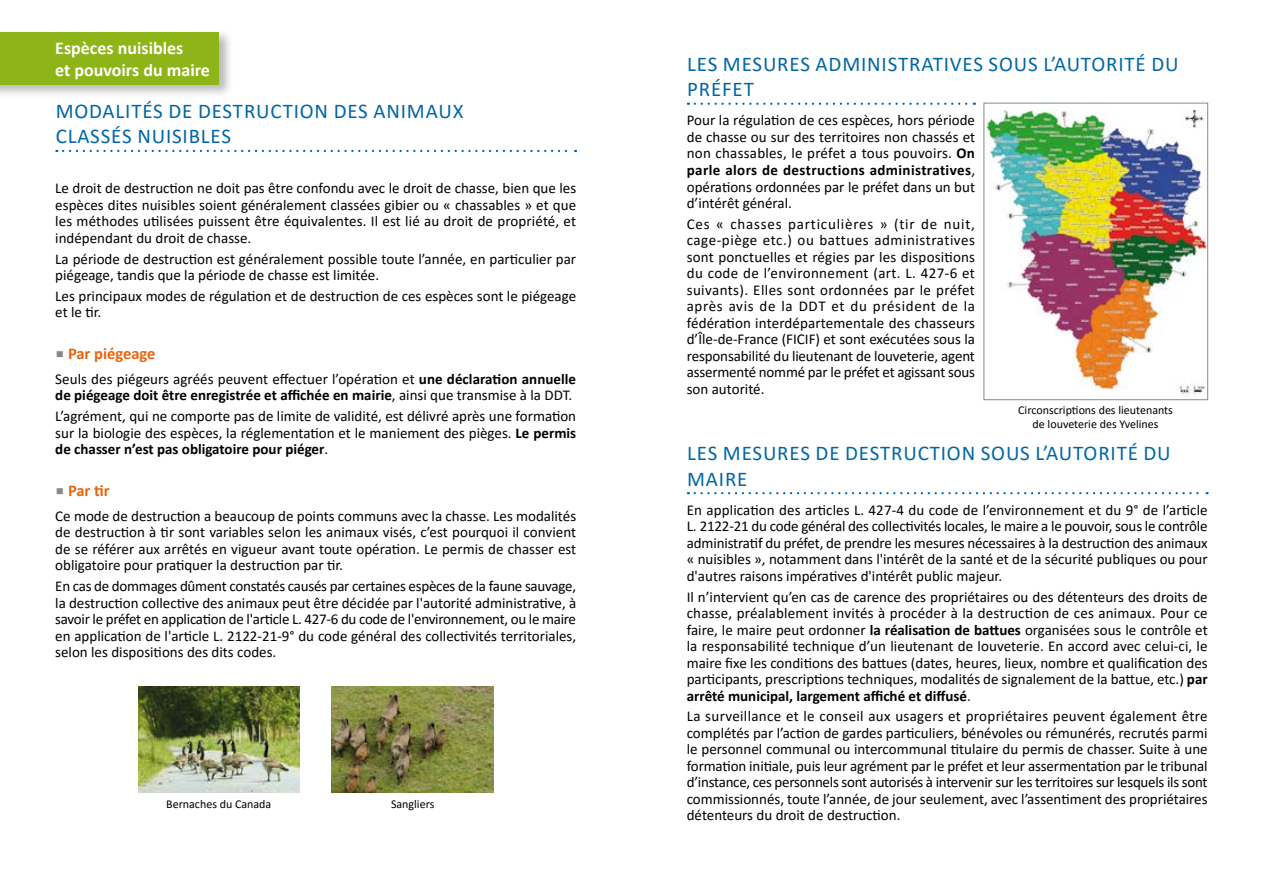
<style>
.page{position:relative;width:1263px;height:893px;background:#fff}
.page>*{position:absolute;margin:0;border:0;box-sizing:border-box;transform-origin:0 0}
.t1{font:21px/25.2px "Calibri";letter-spacing:.04em;color:#0067a4}
.t2{font:700 18px/21.6px "Calibri";color:#fff}
.t3{font:700 16.5px "Calibri";color:#ea640d}
.t4{font:15px/16.5px "Calibri";color:#000;text-align:justify}
.t5{font:12px/14.4px "Calibri";color:#000;text-align:center}
.s1{font-size:27px;color:#87888a}
.s2{font-weight:700}
</style>
<div class="page">
<div style="left:0;top:29px;width:233px;height:70px;background:#000;opacity:.28"></div>
<div style="left:0;top:32px;width:218px;height:52px;background:#8db517"></div>
<svg style="left:63px;top:150px;width:513px;height:2px"></svg>
<img style="left:138px;top:686px;width:162px;height:107px">
<img style="left:331px;top:686px;width:162px;height:107px">
<svg style="left:695px;top:103px;width:280px;height:2px"></svg>
<svg style="left:695px;top:492px;width:512px;height:2px"></svg>
<img style="left:985px;top:110px;width:221px;height:286px">
<div style="left:983px;top:103px;width:225px;height:297px;border:1px solid #87888a"></div>
<p class="t2" style="left:55px;top:37px;width:156px">Espèces nuisibles<br>et pouvoirs du maire</p>
<h1 class="t1" style="left:56px;top:98px;width:409px">MODALITÉS DE DESTRUCTION DES ANIMAUX<br>CLASSÉS NUISIBLES</h1>
<p class="t4" style="left:55px;top:180px;width:522px">Le droit de destruction ne doit pas être confondu avec le droit de chasse, bien que les espèces dites nuisibles soient généralement classées gibier ou « chassables » et que les méthodes utilisées puissent être équivalentes. Il est lié au droit de propriété, et indépendant du droit de chasse.</p>
<p class="t4" style="left:55px;top:250px;width:522px">La période de destruction est généralement possible toute l’année, en particulier par piégeage, tandis que la période de chasse est limitée.</p>
<p class="t4" style="left:55px;top:287px;width:522px">Les principaux modes de régulation et de destruction de ces espèces sont le piégeage et le tir.</p>
<p class="t3" style="left:55px;top:342px;width:102px"><span class="s1">▪</span> Par piégeage</p>
<p class="t4" style="left:55px;top:370px;width:522px">Seuls des piégeurs agréés peuvent effectuer l’opération et <span class="s2">une déclaration annuelle de piégeage doit être enregistrée et affichée en mairie</span>, ainsi que transmise à la DDT.</p>
<p class="t4" style="left:55px;top:408px;width:522px">L’agrément, qui ne comporte pas de limite de validité, est délivré après une formation sur la biologie des espèces, la réglementation et le maniement des pièges. <span class="s2">Le permis de chasser n’est pas obligatoire pour piéger</span>.</p>
<p class="t3" style="left:55px;top:479px;width:56px"><span class="s1">▪</span> Par tir</p>
<p class="t4" style="left:55px;top:507px;width:522px">Ce mode de destruction a beaucoup de points communs avec la chasse. Les modalités de destruction à tir sont variables selon les animaux visés, c’est pourquoi il convient de se référer aux arrêtés en vigueur avant toute opération. Le permis de chasser est obligatoire pour pratiquer la destruction par tir.</p>
<p class="t4" style="left:55px;top:577px;width:522px">En cas de dommages dûment constatés causés par certaines espèces de la faune sauvage, la destruction collective des animaux peut être décidée par l'autorité administrative, à savoir le préfet en application de l'article L. 427-6 du code de l'environnement, ou le maire en application de l'article L. 2122-21-9° du code général des collectivités territoriales, selon les dispositions des dits codes.</p>
<p class="t5" style="left:166px;top:797px;width:107px">Bernaches du Canada</p>
<p class="t5" style="left:391px;top:797px;width:45px">Sangliers</p>
<h1 class="t1" style="left:687px;top:51px;width:493px">LES MESURES ADMINISTRATIVES SOUS L’AUTORITÉ DU<br>PRÉFET</h1>
<p class="t4" style="left:687px;top:112px;width:290px">Pour la régulation de ces espèces, hors période de chasse ou sur des territoires non chassés et non chassables, le préfet a tous pouvoirs. <span class="s2">On parle alors de destructions administratives</span>, opérations ordonnées par le préfet dans un but d’intérêt général.</p>
<p class="t4" style="left:687px;top:215px;width:290px">Ces « chasses particulières » (tir de nuit, cage-piège etc.) ou battues administratives sont ponctuelles et régies par les dispositions du code de l’environnement (art. L. 427-6 et suivants). Elles sont ordonnées par le préfet après avis de la DDT et du président de la fédération interdépartementale des chasseurs d’Île-de-France (FICIF) et sont exécutées sous la responsabilité du lieutenant de louveterie, agent assermenté nommé par le préfet et agissant sous son autorité.</p>
<p class="t5" style="left:1018px;top:402px;width:156px">Circonscriptions des lieutenants de louveterie des Yvelines</p>
<h1 class="t1" style="left:687px;top:440px;width:485px">LES MESURES DE DESTRUCTION SOUS L’AUTORITÉ DU<br>MAIRE</h1>
<p class="t4" style="left:687px;top:501px;width:522px">En application des articles L. 427-4 du code de l’environnement et du 9° de l’article L. 2122-21 du code général des collectivités locales, le maire a le pouvoir, sous le contrôle administratif du préfet, de prendre les mesures nécessaires à la destruction des animaux « nuisibles », notamment dans l'intérêt de la santé et de la sécurité publiques ou pour d'autres raisons impératives d'intérêt public majeur.</p>
<p class="t4" style="left:687px;top:588px;width:522px">Il n’intervient qu’en cas de carence des propriétaires ou des détenteurs des droits de chasse, préalablement invités à procéder à la destruction de ces animaux. Pour ce faire, le maire peut ordonner <span class="s2">la réalisation de battues</span> organisées sous le contrôle et la responsabilité technique d’un lieutenant de louveterie. En accord avec celui-ci, le maire fixe les conditions des battues (dates, heures, lieux, nombre et qualification des participants, prescriptions techniques, modalités de signalement de la battue, etc.) <span class="s2">par arrêté municipal, largement affiché et diffusé</span>.</p>
<p class="t4" style="left:687px;top:708px;width:522px">La surveillance et le conseil aux usagers et propriétaires peuvent également être complétés par l’action de gardes particuliers, bénévoles ou rémunérés, recrutés parmi le personnel communal ou intercommunal titulaire du permis de chasser. Suite à une formation initiale, puis leur agrément par le préfet et leur assermentation par le tribunal d’instance, ces personnels sont autorisés à intervenir sur les territoires sur lesquels ils sont commissionnés, toute l’année, de jour seulement, avec l’assentiment des propriétaires détenteurs du droit de destruction.</p>
</div>
